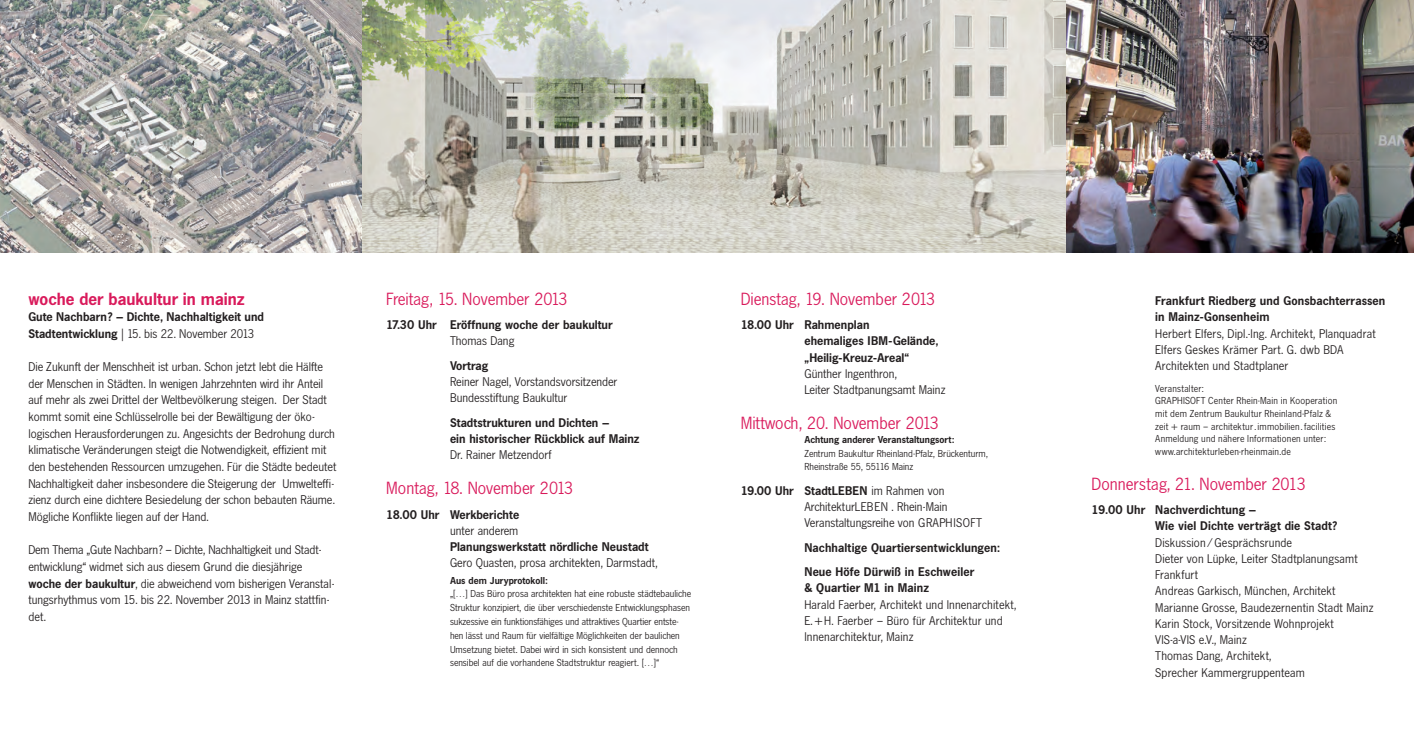
<style>
.page{position:relative;width:1414px;height:752px;background:#fff}
.page>*{position:absolute;margin:0;border:0;box-sizing:border-box;transform-origin:0 0}
.t1{font:17.5px "News Gothic BQ";color:#d91a5b}
.t2{font:700 17.5px "News Gothic BQ";color:#d91a5b}
.t3{font:12.5px/16.2px "News Gothic BQ";color:#231f20}
.t4{font:700 12.5px/16.2px "News Gothic BQ";color:#231f20}
.t5{font:10px/13.8px "News Gothic BQ";color:#231f20}
.t6{font:10px/12.5px "News Gothic BQ";letter-spacing:.02em;color:#231f20}
.t7{font:700 10px "News Gothic BQ";color:#231f20}
.s1{font-weight:400}
.s2{font-weight:700}
</style>
<div class="page">
<img style="left:361px;top:0;width:706px;height:252px">
<svg style="left:0;top:0;width:361px;height:252px;background:#a4a3a2"></svg>
<img style="left:1067px;top:0;width:347px;height:252px">
<h1 class="t2" style="left:28px;top:288px;width:218px">woche der baukultur in mainz</h1>
<p class="t4" style="left:28px;top:308px;width:237px;line-height:16.6px">Gute Nachbarn? – Dichte, Nachhaltigkeit und<br>Stadtentwicklung <span class="s1">| 15. bis 22. November 2013</span></p>
<p class="t3" style="left:28px;top:359px;width:310px;line-height:16.6px">Die Zukunft der Menschheit ist urban. Schon jetzt lebt die Hälfte der Menschen in Städten. In wenigen Jahrzehnten wird ihr Anteil auf mehr als zwei Drittel der Weltbevölkerung steigen. Der Stadt kommt somit eine Schlüsselrolle bei der Bewältigung der öko&shy;logischen Herausforderungen zu. Angesichts der Bedrohung durch klimatische Veränderungen steigt die Notwendigkeit, effizient mit den bestehenden Ressourcen umzugehen. Für die Städte bedeutet Nachhaltigkeit daher insbesondere die Steigerung der Umwelteffi&shy;zienz durch eine dichtere Besiedelung der schon bebauten Räume.<br>Mögliche Konflikte liegen auf der Hand.</p>
<p class="t3" style="left:28px;top:541px;width:307px;line-height:16.6px">Dem Thema „Gute Nachbarn? – Dichte, Nachhaltigkeit und Stadt-- entwicklung“ widmet sich aus diesem Grund die diesjährige <span class="s2">woche der baukultur</span>, die abweichend vom bisherigen Veranstal&shy;tungsrhythmus vom 15. bis 22. November 2013 in Mainz stattfin&shy;det.</p>
<h1 class="t1" style="left:386px;top:289px;width:183px">Freitag, 15. November 2013</h1>
<p class="t4" style="left:386px;top:316px;width:228px">17.30 Uhr Eröffnung woche der baukultur</p>
<p class="t3" style="left:450px;top:333px;width:66px">Thomas Dang</p>
<p class="t4" style="left:450px;top:357px;width:40px">Vortrag</p>
<p class="t3" style="left:450px;top:373px;width:169px">Reiner Nagel, Vorstandsvorsitzender<br>Bundesstiftung Baukultur</p>
<p class="t4" style="left:450px;top:414px;width:191px">Stadtstrukturen und Dichten –<br>ein historischer Rückblick auf Mainz</p>
<p class="t3" style="left:450px;top:447px;width:103px">Dr. Rainer Metzendorf</p>
<h1 class="t1" style="left:386px;top:478px;width:188px">Montag, 18. November 2013</h1>
<p class="t4" style="left:386px;top:506px;width:135px">18.00 Uhr Werkberichte</p>
<p class="t3" style="left:450px;top:522px;width:70px">unter anderem</p>
<p class="t4" style="left:450px;top:538px;width:200px">Planungswerkstatt nördliche Neustadt</p>
<p class="t3" style="left:450px;top:555px;width:209px">Gero Quasten, prosa architekten, Darmstadt,</p>
<p class="t7" style="left:450px;top:574px;width:99px">Aus dem Juryprotokoll:</p>
<p class="t5" style="left:450px;top:587px;width:242px">„[…] Das Büro prosa architekten hat eine robuste städtebauliche Struktur konzipiert, die über verschiedenste Entwicklungsphasen sukzessive ein funktionsfähiges und attraktives Quartier entste&shy;hen lässt und Raum für vielfältige Möglichkeiten der baulichen Umsetzung bietet. Dabei wird in sich konsistent und dennoch sensibel auf die vorhandene Stadtstruktur reagiert. […]“</p>
<h1 class="t1" style="left:741px;top:289px;width:196px">Dienstag, 19. November 2013</h1>
<p class="t4" style="left:804px;top:316px;width:135px;text-indent:-64px">18.00 Uhr Rahmenplan<br>ehemaliges IBM-Gelände, „Heilig-Kreuz-Areal“</p>
<p class="t3" style="left:804px;top:365px;width:142px">Günther Ingenthron,<br>Leiter Stadtpanungsamt Mainz</p>
<h1 class="t1" style="left:741px;top:413px;width:200px">Mittwoch, 20. November 2013</h1>
<p class="t7" style="left:804px;top:433px;width:151px">Achtung anderer Veranstaltungsort:</p>
<p class="t5" style="left:804px;top:446px;width:185px">Zentrum Baukultur Rheinland-Pfalz, Brückenturm,<br>Rheinstraße 55, 55116 Mainz</p>
<p class="t3" style="left:804px;top:482px;width:179px;text-indent:-64px"><span class="s2">19.00 Uhr StadtLEBEN</span> im Rahmen von<br>ArchitekturLEBEN . Rhein-Main<br>Veranstaltungsreihe von GRAPHISOFT</p>
<p class="t4" style="left:804px;top:535px;width:197px;line-height:24.4px">Nachhaltige Quartiersentwicklungen:<br>Neue Höfe Dürwiß in Eschweiler</p>
<p class="t4" style="left:804px;top:580px;width:126px">&amp; Quartier M1 in Mainz</p>
<p class="t3" style="left:804px;top:596px;width:213px">Harald Faerber, Architekt und Innenarchitekt,<br>E.+H. Faerber – Büro für Architektur und<br>Innenarchitektur, Mainz</p>
<p class="t4" style="left:1155px;top:292px;width:232px;line-height:16.6px">Frankfurt Riedberg und Gonsbachterrassen in Mainz-Gonsenheim</p>
<p class="t3" style="left:1155px;top:325px;width:222px">Herbert Elfers, Dipl.-Ing. Architekt, Planquadrat<br>Elfers Geskes Krämer Part. G. dwb BDA<br>Architekten und Stadtplaner</p>
<p class="t6" style="left:1155px;top:382px;width:184px">Veranstalter:<br>GRAPHISOFT Center Rhein-Main in Kooperation mit dem Zentrum Baukultur Rheinland-Pfalz &amp; zeit + raum – architektur.immobilien.facilities Anmeldung und nähere Informationen unter: www.architekturleben-rheinmain.de</p>
<h1 class="t1" style="left:1091px;top:473px;width:216px">Donnerstag, 21. November 2013</h1>
<p class="t4" style="left:1155px;top:501px;width:183px;text-indent:-64px">19.00 Uhr Nachverdichtung –<br>Wie viel Dichte verträgt die Stadt?</p>
<p class="t3" style="left:1155px;top:534px;width:220px">Diskussion /Gesprächsrunde<br>Dieter von Lüpke, Leiter Stadtplanungsamt<br>Frankfurt<br>Andreas Garkisch, München, Architekt<br>Marianne Grosse, Baudezernentin Stadt Mainz<br>Karin Stock, Vorsitzende Wohnprojekt<br>VIS-a-VIS e.V., Mainz<br>Thomas Dang, Architekt,<br>Sprecher Kammergruppenteam</p>
</div>
